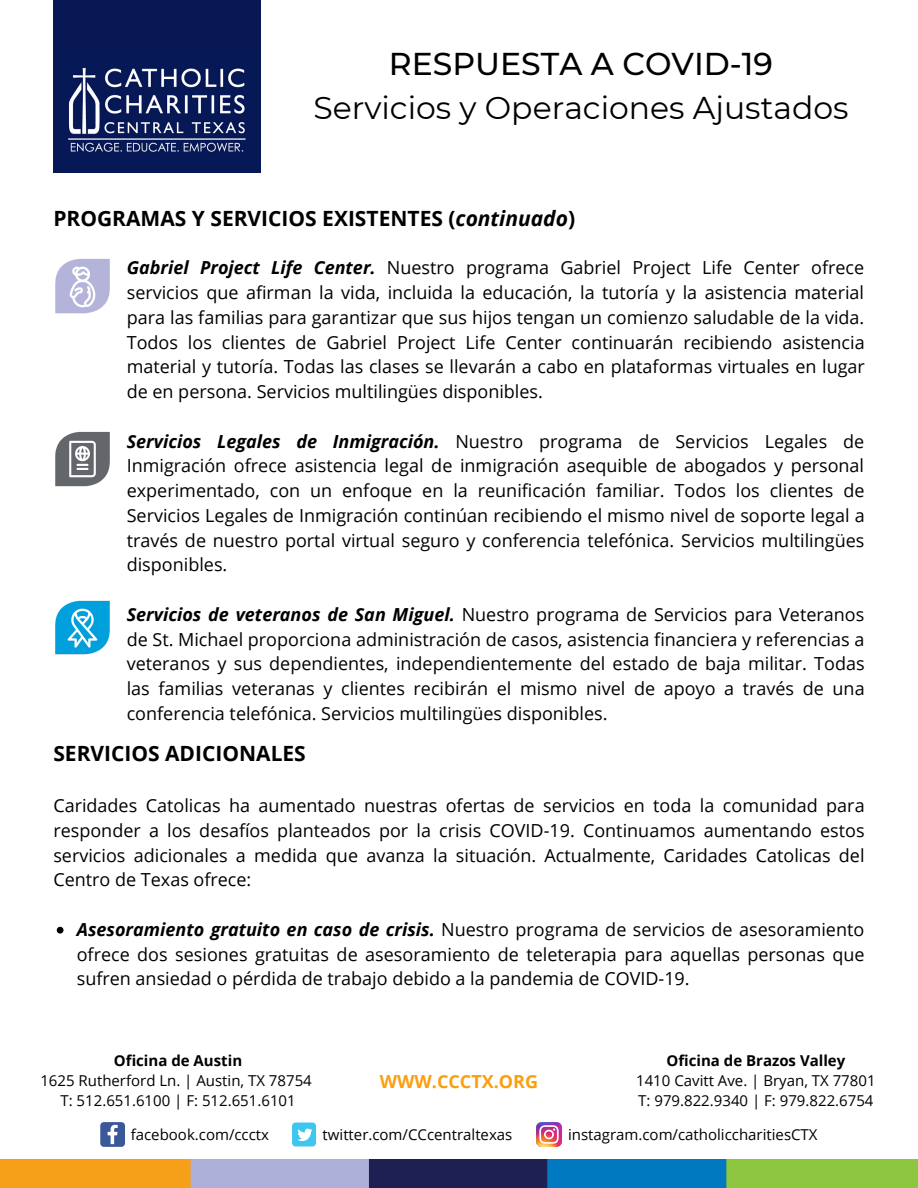
<style>
.page{position:relative;width:918px;height:1188px;background:#fff}
.page>*{position:absolute;margin:0;border:0;box-sizing:border-box;transform-origin:0 0}
.t1{font:31.5px "Montserrat";color:#000}
.t2{font:500 31.5px "Montserrat";color:#000}
.t3{font:700 21px "Open Sans";color:#000}
.t4{font:18px/24.8px "Open Sans";color:#000;text-align:justify}
.t5{font:700 18px "Open Sans";color:#fb9f0e}
.t6{font:15px/20.2px "Open Sans";color:#000;text-align:center}
.t7{font:700 15px "Open Sans";color:#000}
.s1{font-style:italic}
.s2{font-weight:700;font-style:italic}
</style>
<div class="page">
<img style="left:0;top:1159px;width:918px;height:29px">
<div style="left:53px;top:0;width:208px;height:154px;background:#071854"></div>
<img style="left:53px;top:68px;width:207px;height:104px">
<svg style="left:100px;top:1122px;width:25px;height:25px"></svg>
<div style="left:292px;top:1123px;width:24px;height:23px;background:#3fc6ee;border-radius:4px"></div>
<svg style="left:297px;top:1129px;width:16px;height:12px"></svg>
<img style="left:537px;top:1122px;width:24px;height:25px">
<img style="left:55px;top:258px;width:55px;height:56px">
<img style="left:55px;top:600px;width:55px;height:55px">
<img style="left:55px;top:431px;width:55px;height:56px">
<svg style="left:57px;top:927px;width:7px;height:7px"></svg>
<h1 class="t2" style="left:389px;top:44px;width:386px">RESPUESTA A COVID-19</h1>
<h1 class="t1" style="left:313px;top:88px;width:537px">Servicios y Operaciones Ajustados</h1>
<p class="t3" style="left:53px;top:204px;width:523px">PROGRAMAS Y SERVICIOS EXISTENTES (<span class="s1">continuado</span>)</p>
<p class="t4" style="left:127px;top:255px;width:740px"><span class="s2">Gabriel Project Life Center.</span> Nuestro programa Gabriel Project Life Center ofrece servicios que afirman la vida, incluida la educación, la tutoría y la asistencia material para las familias para garantizar que sus hijos tengan un comienzo saludable de la vida.<br>Todos los clientes de Gabriel Project Life Center continuarán recibiendo asistencia material y tutoría. Todas las clases se llevarán a cabo en plataformas virtuales en lugar de en persona. Servicios multilingües disponibles.</p>
<p class="t4" style="left:127px;top:428px;width:739px"><span class="s2">Servicios Legales de Inmigración.</span> Nuestro programa de Servicios Legales de Inmigración ofrece asistencia legal de inmigración asequible de abogados y personal experimentado, con un enfoque en la reunificación familiar. Todos los clientes de Servicios Legales de Inmigración continúan recibiendo el mismo nivel de soporte legal a través de nuestro portal virtual seguro y conferencia telefónica. Servicios multilingües disponibles.</p>
<p class="t4" style="left:127px;top:601px;width:739px"><span class="s2">Servicios de veteranos de San Miguel.</span> Nuestro programa de Servicios para Veteranos de St. Michael proporciona administración de casos, asistencia financiera y referencias a veteranos y sus dependientes, independientemente del estado de baja militar. Todas las familias veteranas y clientes recibirán el mismo nivel de apoyo a través de una conferencia telefónica. Servicios multilingües disponibles.</p>
<p class="t3" style="left:53px;top:739px;width:254px">SERVICIOS ADICIONALES</p>
<p class="t4" style="left:53px;top:793px;width:813px">Caridades Catolicas ha aumentado nuestras ofertas de servicios en toda la comunidad para responder a los desafíos planteados por la crisis COVID-19. Continuamos aumentando estos servicios adicionales a medida que avanza la situación. Actualmente, Caridades Catolicas del Centro de Texas ofrece:</p>
<p class="t4" style="left:77px;top:916px;width:789px"><span class="s2">Asesoramiento gratuito en caso de crisis.</span> Nuestro programa de servicios de asesoramiento ofrece dos sesiones gratuitas de asesoramiento de teleterapia para aquellas personas que sufren ansiedad o pérdida de trabajo debido a la pandemia de COVID-19.</p>
<p class="t7" style="left:114px;top:1050px;width:130px">Oficina de Austin</p>
<p class="t6" style="left:40px;top:1070px;width:273px">1625 Rutherford Ln. | Austin, TX 78754<br>T: 512.651.6100 | F: 512.651.6101</p>
<p class="t5" style="left:380px;top:1069px;width:160px">WWW.CCCTX.ORG</p>
<p class="t7" style="left:666px;top:1050px;width:180px">Oficina de Brazos Valley</p>
<p class="t6" style="left:636px;top:1070px;width:241px;text-align:left">1410 Cavitt Ave. | Bryan, TX 77801<br>T: 979.822.9340 | F: 979.822.6754</p>
<p class="t6" style="left:131px;top:1124px;width:140px">facebook.com/ccctx</p>
<p class="t6" style="left:323px;top:1124px;width:191px">twitter.com/CCcentraltexas</p>
<p class="t6" style="left:568px;top:1124px;width:251px">instagram.com/catholiccharitiesCTX</p>
</div>
